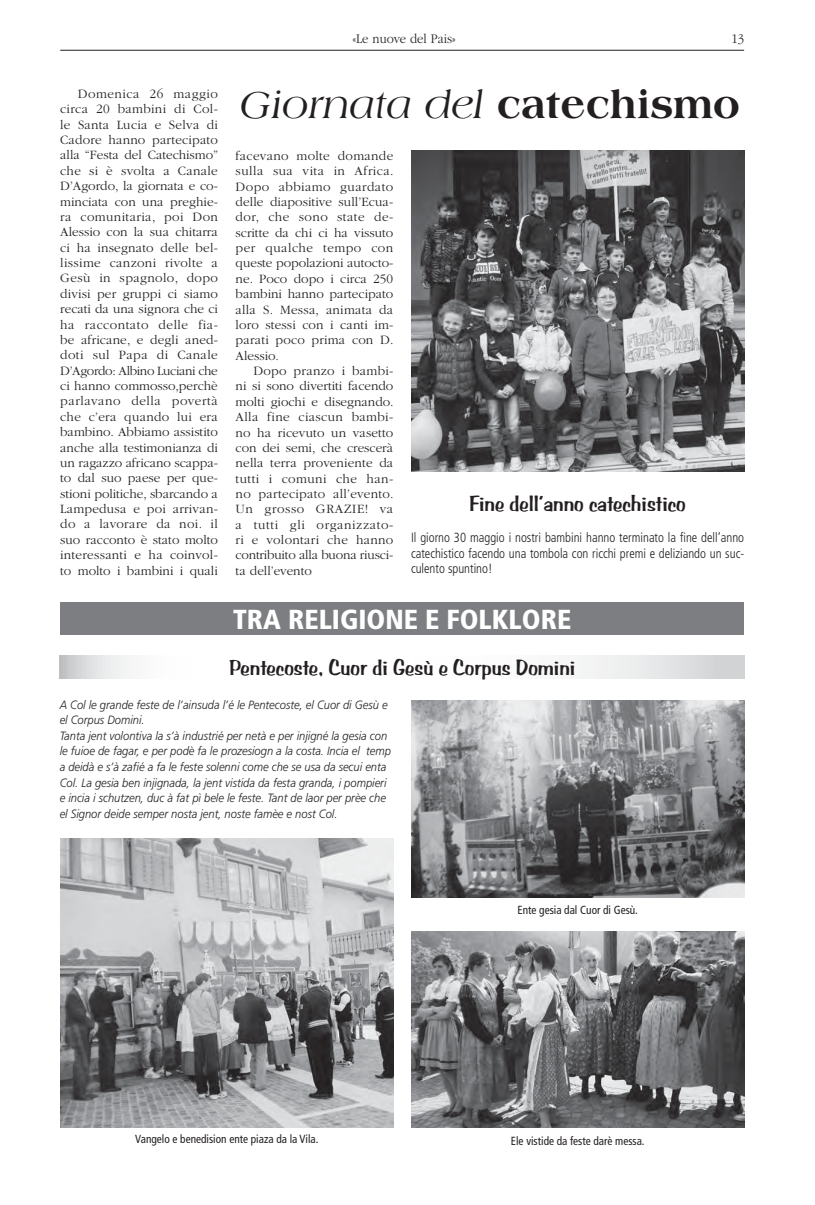
<style>
.page{position:relative;width:815px;height:1205px;background:#fff}
.page>*{position:absolute;margin:0;border:0;box-sizing:border-box;transform-origin:0 0}
.t1{font:italic 40px "Americana Std";color:#231f20}
.t2{font:900 condensed 27.5px "Frutiger LT Std";color:#fff}
.t3{font:22.5px "Arab Bru D";color:#231f20;scale:.92 1}
.t4{font:300 13.75px "ITC Garamond Std";color:#231f20;scale:.92 1}
.t5{font:300 13.25px/15.4px "ITC Garamond Std";letter-spacing:.005em;color:#231f20;text-align:justify}
.t6{font:300 condensed 13.25px/15.5px "Frutiger LT Std";color:#231f20;text-align:justify;scale:.96 1}
.t7{font:italic 300 12px/15.5px "Frutiger LT Std";color:#231f20;scale:.93 1}
.t8{font:condensed 11.75px "Frutiger LT Std";color:#231f20;scale:.96 1}
.s1{font-weight:800;font-style:normal}
</style>
<div class="page">
<hr style="left:60px;top:50px;width:684px;height:1px;background:#231f20">
<img style="left:411px;top:151px;width:333px;height:320px">
<div style="left:60px;top:602px;width:684px;height:33px;background:#7c7e81"></div>
<svg style="left:60px;top:656px;width:684px;height:22px"></svg>
<img style="left:61px;top:838px;width:332px;height:290px">
<img style="left:411px;top:701px;width:333px;height:196px">
<img style="left:411px;top:931px;width:333px;height:197px">
<p class="t4" style="left:353px;top:34px;width:113px">«Le nuove del Pais»</p>
<p class="t4" style="left:731px;top:34px;width:15px">13</p>
<p class="t5" style="left:60px;top:87px;width:160px;text-indent:18px">Domenica 26 maggio circa 20 bambini di Col&shy;le Santa Lucia e Selva di Cadore hanno partecipato alla “Festa del Catechismo” che si è svolta a Canale D’Agordo, la giornata e co&shy;minciata con una preghie&shy;ra comunitaria, poi Don Alessio con la sua chitarra ci ha insegnato delle bel&shy;lissime canzoni rivolte a Gesù in spagnolo, dopo divisi per gruppi ci siamo recati da una signora che ci ha raccontato delle fia&shy;be africane, e degli aned&shy;doti sul Papa di Canale D’Agordo: Albino Luciani che ci hanno commosso,perchè parlavano della povertà che c’era quando lui era bambino. Abbiamo assistito anche alla testimonianza di un ragazzo africano scappa&shy;to dal suo paese per que&shy;stioni politiche, sbarcando a Lampedusa e poi arrivan&shy;do a lavorare da noi. il suo racconto è stato molto interessanti e ha coinvol&shy;to molto i bambini i quali</p>
<h1 class="t1" style="left:240px;top:89px;width:501px">Giornata del <span class="s1">catechismo</span></h1>
<p class="t5" style="left:236px;top:149px;width:160px">facevano molte domande sulla sua vita in Africa.<br>Dopo abbiamo guardato delle diapositive sull’Ecua&shy;dor, che sono state de&shy;scritte da chi ci ha vissuto per qualche tempo con queste popolazioni autocto&shy;ne. Poco dopo i circa 250 bambini hanno partecipato alla S. Messa, animata da loro stessi con i canti im&shy;parati poco prima con D.<br>Alessio.</p>
<p class="t5" style="left:236px;top:364px;width:160px;text-indent:18px">Dopo pranzo i bambi&shy;ni si sono divertiti facendo molti giochi e disegnando.<br>Alla fine ciascun bambi&shy;no ha ricevuto un vasetto con dei semi, che crescerà nella terra proveniente da tutti i comuni che han&shy;no partecipato all’evento.<br>Un grosso GRAZIE! va a tutti gli organizzato&shy;ri e volontari che hanno contribuito alla buona riusci&shy;ta dell’evento</p>
<h3 class="t3" style="left:469px;top:496px;width:237px">Fine dell’anno catechistico</h3>
<p class="t6" style="left:411px;top:530px;width:348px">Il giorno 30 maggio i nostri bambini hanno terminato la fine dell’anno catechistico facendo una tombola con ricchi premi e deliziando un suc&shy;culento spuntino!</p>
<h2 class="t2" style="left:233px;top:606px;width:340px">TRA RELIGIONE E FOLKLORE</h2>
<h3 class="t3" style="left:229px;top:660px;width:378px">Pentecoste, Cuor di Gesù e Corpus Domini</h3>
<p class="t7" style="left:60px;top:698px;width:358px">A Col le grande feste de l’ainsuda l’é le Pentecoste, el Cuor di Gesù e el Corpus Domini.<br>Tanta jent volontiva la s’à industrié per netà e per injigné la gesia con le fuioe de fagar, e per podè fa le prozesiogn a la costa. Incia el temp a deidà e s’à zafié a fa le feste solenni come che se usa da secui enta Col. La gesia ben injignada, la jent vistida da festa granda, i pompieri e incia i schutzen, duc à fat pì bele le feste. Tant de laor per prèe che el Signor deide semper nosta jent, noste famèe e nost Col.</p>
<p class="t8" style="left:135px;top:1133px;width:192px">Vangelo e benedision ente piaza da la Vila.</p>
<p class="t8" style="left:518px;top:904px;width:127px">Ente gesia dal Cuor di Gesù.</p>
<p class="t8" style="left:511px;top:1135px;width:141px">Ele vistide da feste darè messa.</p>
</div>
